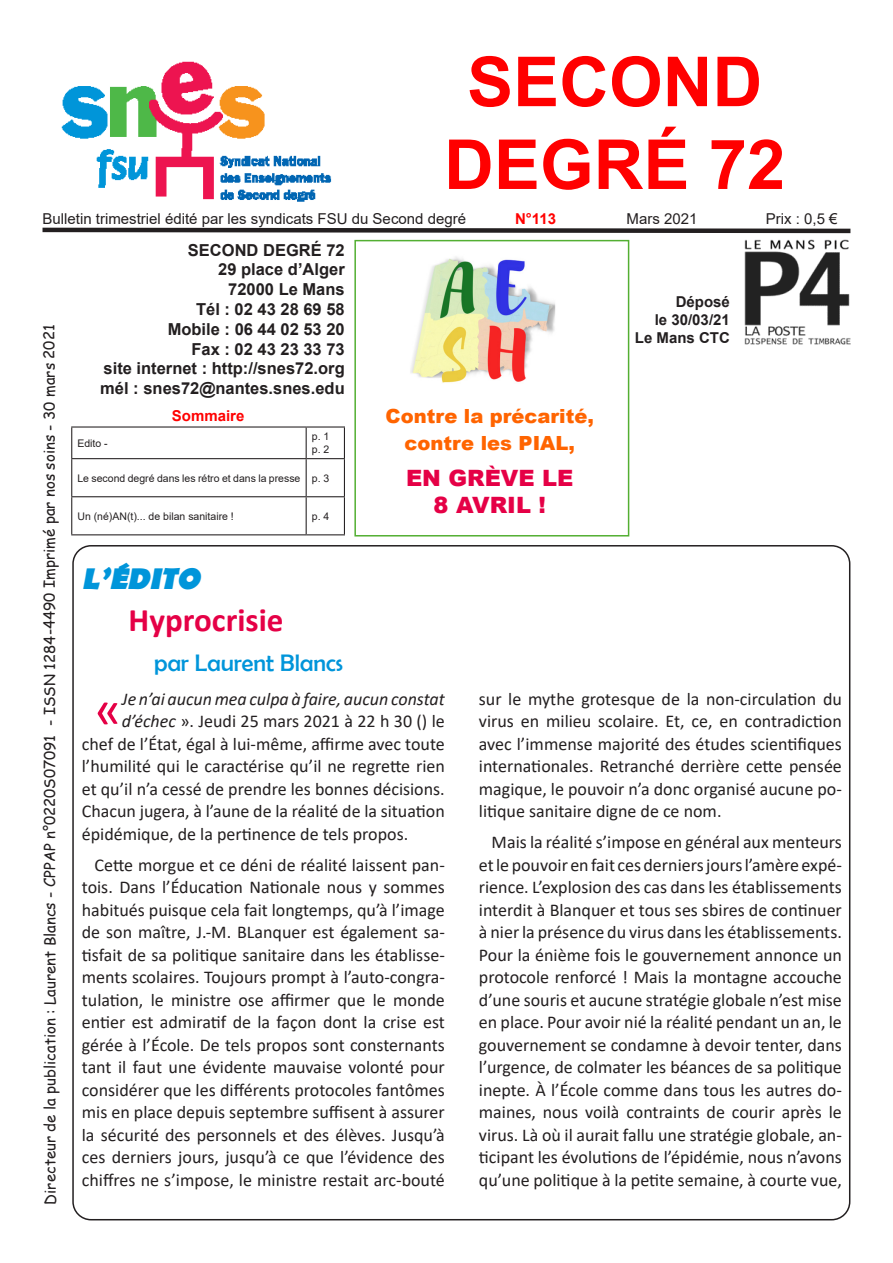
<style>
.page{position:relative;width:893px;height:1263px;background:#fff}
.page>*{position:absolute;margin:0;border:0;box-sizing:border-box;transform-origin:0 0}
.t1{font:700 69px/82.8px "Arial";color:#f00;text-align:center}
.t2{font:53.4px "Calibri";color:#e50046}
.t3{font:700 33px "Calibri";color:#e50046}
.t4{font:italic 700 30px "Berlin Sans FB";color:#0095da}
.t5{font:24px "Berlin Sans FB";color:#0095da}
.t6{font:900 22.5px/27px "Arial";color:#e50046;text-align:center}
.t7{font:900 19.5px/27px "Arial";color:#ff6400;text-align:center}
.t8{font:18px/22.5px "Calibri";color:#231f20;text-align:justify}
.t9{font:italic 18px "Calibri";color:#231f20}
.t10{font:700 16.5px "Arial";color:#231f20}
.t11{font:15px "Comic Sans MS";color:#231f20}
.t12{font:15px "Arial";color:#231f20}
.t13{font:700 15px/18px "Arial";color:#231f20;text-align:right}
.t14{font:700 15px "Arial";color:#f00}
.t15{font:10.5px "Arial";color:#231f20}
.s1{font-style:italic}
</style>
<div class="page">
<img style="left:61px;top:61px;width:271px;height:141px">
<svg style="left:42px;top:227px;width:809px;height:7px"></svg>
<hr style="left:344px;top:428px;width:1px;height:30px;background:#231f20">
<hr style="left:71px;top:458px;width:235px;height:1px;background:#231f20">
<hr style="left:71px;top:459px;width:1px;height:37px;background:#231f20">
<hr style="left:344px;top:459px;width:1px;height:37px;background:#231f20">
<hr style="left:71px;top:496px;width:235px;height:1px;background:#231f20">
<hr style="left:71px;top:497px;width:1px;height:37px;background:#231f20">
<hr style="left:344px;top:497px;width:1px;height:37px;background:#231f20">
<hr style="left:71px;top:534px;width:235px;height:1px;background:#231f20">
<hr style="left:71px;top:428px;width:1px;height:30px;background:#231f20">
<hr style="left:306px;top:428px;width:1px;height:30px;background:#231f20">
<hr style="left:306px;top:459px;width:1px;height:37px;background:#231f20">
<hr style="left:306px;top:497px;width:1px;height:37px;background:#231f20">
<hr style="left:71px;top:426px;width:235px;height:2px;background:#231f20">
<hr style="left:306px;top:426px;width:39px;height:2px;background:#231f20">
<hr style="left:306px;top:458px;width:39px;height:1px;background:#231f20">
<hr style="left:306px;top:496px;width:39px;height:1px;background:#231f20">
<hr style="left:306px;top:534px;width:39px;height:1px;background:#231f20">
<img style="left:744px;top:240px;width:106px;height:105px">
<div style="left:354px;top:240px;width:275px;height:296px;border:2px solid #53af32"></div>
<img style="left:410px;top:257px;width:146px;height:126px">
<p class="t1" style="left:444px;top:41px;width:343px">SECOND<br>DEGRÉ 72</p>
<p class="t12" style="left:43px;top:208px;width:425px">Bulletin trimestriel édité par les syndicats FSU du Second degré</p>
<p class="t14" style="left:515px;top:208px;width:43px">N°113</p>
<p class="t12" style="left:627px;top:208px;width:72px">Mars 2021</p>
<p class="t12" style="left:766px;top:208px;width:73px">Prix : 0,5 €</p>
<p class="t11" style="left:39px;top:1204px;width:882px;rotate:-90deg">Directeur de la publication : Laurent Blancs - CPPAP n°0220S07091 - ISSN 1284-4490 Imprimé par nos soins - 30 mars 2021</p>
<p class="t10" style="left:188px;top:238px;width:158px">SECOND DEGRÉ 72</p>
<p class="t10" style="left:218px;top:258px;width:128px">29 place d’Alger</p>
<p class="t10" style="left:228px;top:278px;width:118px">72000 Le Mans</p>
<p class="t10" style="left:196px;top:298px;width:150px">Tél : 02 43 28 69 58</p>
<p class="t10" style="left:168px;top:317px;width:179px">Mobile : 06 44 02 53 20</p>
<p class="t10" style="left:192px;top:337px;width:155px">Fax : 02 43 23 33 73</p>
<p class="t10" style="left:104px;top:357px;width:243px">site internet : http://snes72.org</p>
<p class="t10" style="left:100px;top:377px;width:246px">mél : snes72@nantes.snes.edu</p>
<p class="t15" style="left:77px;top:436px;width:32px">Edito -</p>
<p class="t14" style="left:172px;top:405px;width:74px">Sommaire</p>
<p class="t15" style="left:312px;top:429px;width:19px">p. 1</p>
<p class="t15" style="left:312px;top:442px;width:19px">p. 2</p>
<p class="t15" style="left:77px;top:471px;width:224px">Le second degré dans les rétro et dans la presse</p>
<p class="t15" style="left:312px;top:471px;width:19px">p. 3</p>
<p class="t15" style="left:77px;top:509px;width:158px">Un (né)AN(t)... de bilan sanitaire !</p>
<p class="t15" style="left:312px;top:509px;width:19px">p. 4</p>
<p class="t4" style="left:82px;top:561px;width:126px">L’ÉDITO</p>
<p class="t3" style="left:129px;top:596px;width:156px">Hyprocrisie</p>
<p class="t5" style="left:154px;top:649px;width:190px">par Laurent Blancs</p>
<p class="t7" style="left:386px;top:402px;width:210px">Contre la précarité, contre les PIAL,</p>
<p class="t6" style="left:406px;top:464px;width:169px">EN GRÈVE LE<br>8 AVRIL !</p>
<p class="t13" style="left:655px;top:293px;width:77px">Déposé<br>le 30/03/21</p>
<p class="t13" style="left:635px;top:329px;width:97px">Le Mans CTC</p>
<p class="t9" style="left:122px;top:686px;width:324px">Je n’ai aucun mea culpa à faire, aucun constat</p>
<p class="t8" style="left:122px;top:709px;width:324px"><span class="s1">d’échec</span> ». Jeudi 25 mars 2021 à 22 h 30 () le</p>
<p class="t8" style="left:82px;top:732px;width:365px">chef de l’État, égal à lui-même, affirme avec toute</p>
<p class="t8" style="left:82px;top:754px;width:364px">l’humilité qui le caractérise qu’il ne regrette rien</p>
<p class="t8" style="left:82px;top:777px;width:364px">et qu’il n’a cessé de prendre les bonnes décisions.</p>
<p class="t8" style="left:82px;top:799px;width:364px">Chacun jugera, à l’aune de la réalité de la situation</p>
<p class="t8" style="left:82px;top:822px;width:328px">épidémique, de la pertinence de tels propos.</p>
<p class="t8" style="left:82px;top:853px;width:365px;text-indent:13px">Cette morgue et ce déni de réalité laissent pan&shy;tois. Dans l’Éducation Nationale nous y sommes habitués puisque cela fait longtemps, qu’à l’image de son maître, J.-M. BLanquer est également sa&shy;tisfait de sa politique sanitaire dans les établisse&shy;ments scolaires. Toujours prompt à l’auto-congra&shy;tulation, le ministre ose affirmer que le monde entier est admiratif de la façon dont la crise est gérée à l’École. De tels propos sont consternants tant il faut une évidente mauvaise volonté pour considérer que les différents protocoles fantômes mis en place depuis septembre suffisent à assurer la sécurité des personnels et des élèves. Jusqu’à ces derniers jours, jusqu’à ce que l’évidence des chiffres ne s’impose, le ministre restait arc-bouté</p>
<p class="t2" style="left:95px;top:672px;width:29px">«</p>
<p class="t8" style="left:479px;top:687px;width:365px">sur le mythe grotesque de la non-circulation du virus en milieu scolaire. Et, ce, en contradiction avec l’immense majorité des études scientifiques internationales. Retranché derrière cette pensée magique, le pouvoir n’a donc organisé aucune po&shy;litique sanitaire digne de ce nom.</p>
<p class="t8" style="left:479px;top:830px;width:365px;text-indent:13px">Mais la réalité s’impose en général aux menteurs et le pouvoir en fait ces derniers jours l’amère expé&shy;rience. L’explosion des cas dans les établissements interdit à Blanquer et tous ses sbires de continuer à nier la présence du virus dans les établissements.<br>Pour la énième fois le gouvernement annonce un protocole renforcé ! Mais la montagne accouche d’une souris et aucune stratégie globale n’est mise en place. Pour avoir nié la réalité pendant un an, le gouvernement se condamne à devoir tenter, dans l’urgence, de colmater les béances de sa politique inepte. À l’École comme dans tous les autres do&shy;maines, nous voilà contraints de courir après le virus. Là où il aurait fallu une stratégie globale, an&shy;ticipant les évolutions de l’épidémie, nous n’avons qu’une politique à la petite semaine, à courte vue,</p>
</div>
